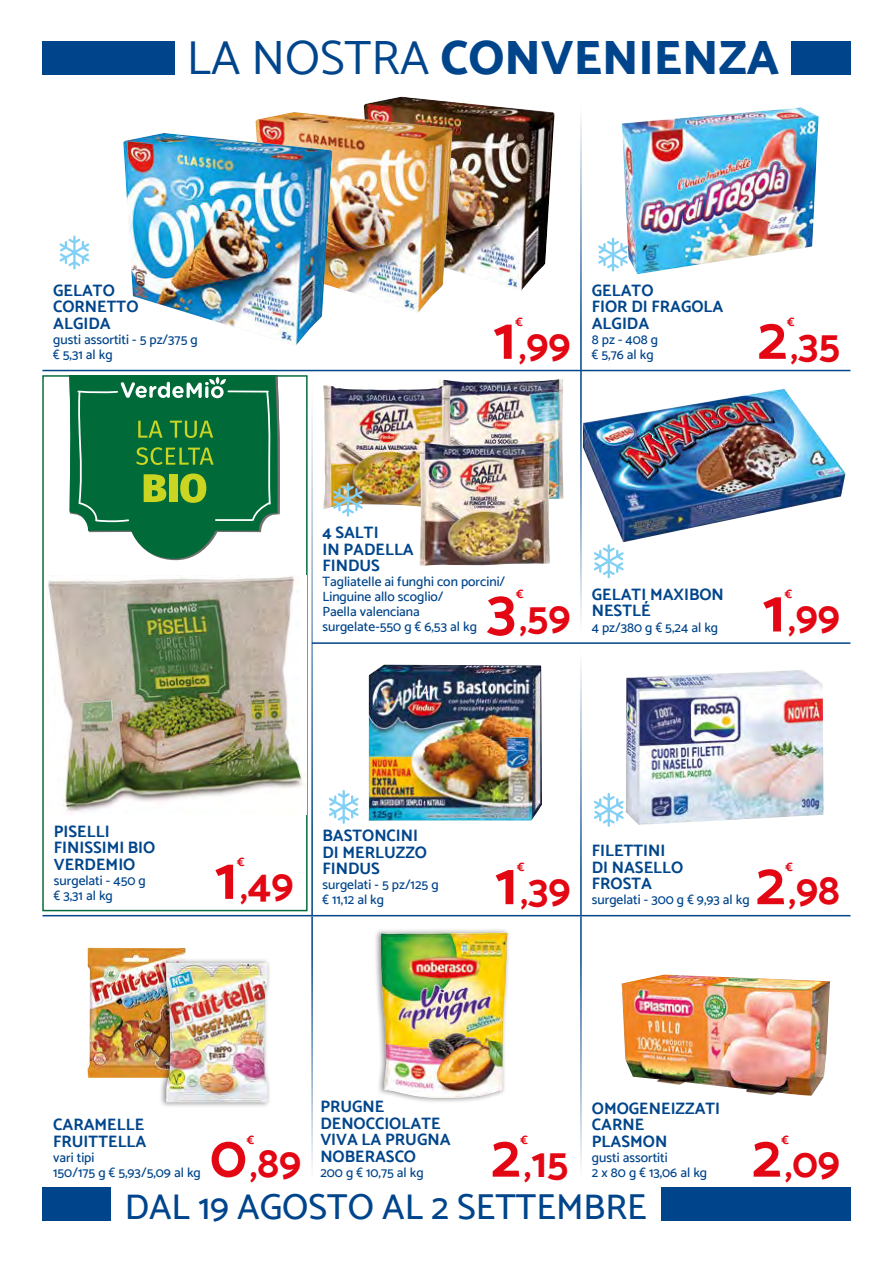
<style>
.page{position:relative;width:893px;height:1263px;background:#fff}
.page>*{position:absolute;margin:0;border:0;box-sizing:border-box;transform-origin:0 0}
.t1{font:700 60.3px "Catamaran";color:#e30613}
.t2{font:800 48px "Catamaran";color:#00458b}
.t3{font:700 42px "Catamaran";color:#e30613}
.t4{font:500 36px "Catamaran";color:#00458b}
.t5{font:700 16.5px/16.5px "Catamaran";color:#00458b}
.t6{font:500 13.5px/15px "Catamaran";color:#00458b}
.t7{font:700 12px "Catamaran";color:#e30613}
.s1{font-weight:400}
.s2{font-size:36px}
</style>
<div class="page">
<hr style="left:312px;top:642px;width:538px;height:2px;background:#00458b">
<hr style="left:43px;top:915px;width:807px;height:1px;background:#00458b">
<hr style="left:42px;top:370px;width:808px;height:1px;background:#00458b">
<hr style="left:580px;top:642px;width:2px;height:273px;background:#00458b">
<hr style="left:311px;top:916px;width:2px;height:271px;background:#00458b">
<hr style="left:311px;top:369px;width:2px;height:546px;background:#00458b">
<hr style="left:580px;top:370px;width:2px;height:272px;background:#00458b">
<hr style="left:580px;top:97px;width:2px;height:273px;background:#00458b">
<hr style="left:580px;top:916px;width:2px;height:271px;background:#00458b">
<div style="left:42px;top:41px;width:808px;height:34px;background:#00458b"></div>
<div style="left:175px;top:41px;width:616px;height:34px;background:#fff"></div>
<div style="left:42px;top:1188px;width:808px;height:33px;background:#00458b"></div>
<div style="left:112px;top:1188px;width:549px;height:33px;background:#fff"></div>
<img style="left:622px;top:107px;width:197px;height:167px">
<svg style="left:598px;top:238px;width:30px;height:34px"></svg>
<img style="left:583px;top:388px;width:262px;height:154px">
<svg style="left:594px;top:544px;width:30px;height:34px"></svg>
<img style="left:438px;top:379px;width:126px;height:120px">
<img style="left:323px;top:385px;width:128px;height:124px">
<img style="left:419px;top:442px;width:131px;height:124px">
<svg style="left:333px;top:483px;width:30px;height:34px"></svg>
<img style="left:626px;top:670px;width:197px;height:155px">
<svg style="left:594px;top:793px;width:30px;height:34px"></svg>
<img style="left:369px;top:665px;width:173px;height:156px">
<svg style="left:329px;top:790px;width:30px;height:34px"></svg>
<img style="left:622px;top:974px;width:208px;height:121px">
<div style="left:374px;top:928px;width:137px;height:175px;background:#000;opacity:.45"></div>
<img style="left:381px;top:932px;width:127px;height:167px">
<img style="left:88px;top:948px;width:97px;height:130px">
<div style="left:159px;top:958px;width:112px;height:149px;background:#000;opacity:.45"></div>
<img style="left:166px;top:963px;width:102px;height:139px">
<img style="left:364px;top:97px;width:190px;height:194px">
<img style="left:256px;top:112px;width:197px;height:201px">
<img style="left:123px;top:133px;width:209px;height:213px">
<svg style="left:59px;top:235px;width:30px;height:34px"></svg>
<svg style="left:69px;top:377px;width:211px;height:183px;background:#378859"></svg>
<div style="left:42px;top:375px;width:266px;height:536px;border:1px solid #006a39"></div>
<img style="left:48px;top:575px;width:256px;height:240px">
<h2 class="t2" style="left:187px;top:30px;width:594px"><span class="s1">LA NOSTRA</span> CONVENIENZA</h2>
<p class="t5" style="left:53px;top:282px;width:87px">GELATO<br>CORNETTO<br>ALGIDA</p>
<p class="t6" style="left:53px;top:332px;width:146px">gusti assortiti - 5 pz/375 g € 5,31 al kg</p>
<p class="t7" style="left:516px;top:315px;width:9px">€</p>
<h3 class="t3" style="left:519px;top:320px;width:53px"><span class="s2">,</span>99</h3>
<h1 class="t1" style="left:493px;top:303px;width:24px">1</h1>
<p class="t5" style="left:592px;top:282px;width:133px">GELATO<br>FIOR DI FRAGOLA<br>ALGIDA</p>
<p class="t6" style="left:592px;top:332px;width:68px">8 pz - 408 g € 5,76 al kg</p>
<p class="t7" style="left:787px;top:315px;width:9px">€</p>
<h3 class="t3" style="left:790px;top:320px;width:51px"><span class="s2">,</span>35</h3>
<h1 class="t1" style="left:758px;top:303px;width:31px">2</h1>
<p class="t5" style="left:322px;top:524px;width:93px">4 SALTI<br>IN PADELLA<br>FINDUS</p>
<p class="t6" style="left:322px;top:574px;width:184px">Tagliatelle ai funghi con porcini/<br>Linguine allo scoglio/<br>Paella valenciana<br>surgelate-550 g € 6,53 al kg</p>
<p class="t7" style="left:516px;top:587px;width:9px">€</p>
<h3 class="t3" style="left:519px;top:592px;width:53px"><span class="s2">,</span>59</h3>
<h1 class="t1" style="left:487px;top:575px;width:31px">3</h1>
<p class="t5" style="left:592px;top:586px;width:134px">GELATI MAXIBON<br>NESTLÉ</p>
<p class="t6" style="left:592px;top:619px;width:128px">4 pz/380 g € 5,24 al kg</p>
<p class="t7" style="left:785px;top:587px;width:9px">€</p>
<h3 class="t3" style="left:788px;top:592px;width:53px"><span class="s2">,</span>99</h3>
<h1 class="t1" style="left:763px;top:575px;width:24px">1</h1>
<p class="t5" style="left:54px;top:823px;width:103px">PISELLI<br>FINISSIMI BIO<br>VERDEMIO</p>
<p class="t6" style="left:54px;top:873px;width:94px">surgelati - 450 g € 3,31 al kg</p>
<p class="t7" style="left:237px;top:855px;width:9px">€</p>
<h3 class="t3" style="left:240px;top:860px;width:55px"><span class="s2">,</span>49</h3>
<h1 class="t1" style="left:215px;top:843px;width:24px">1</h1>
<p class="t5" style="left:322px;top:827px;width:106px">BASTONCINI<br>DI MERLUZZO<br>FINDUS</p>
<p class="t6" style="left:322px;top:877px;width:118px">surgelati - 5 pz/125 g € 11,12 al kg</p>
<p class="t7" style="left:517px;top:860px;width:9px">€</p>
<h3 class="t3" style="left:520px;top:865px;width:51px"><span class="s2">,</span>39</h3>
<h1 class="t1" style="left:495px;top:848px;width:24px">1</h1>
<p class="t5" style="left:592px;top:842px;width:93px">FILETTINI<br>DI NASELLO<br>FROSTA</p>
<p class="t6" style="left:592px;top:892px;width:159px">surgelati - 300 g € 9,93 al kg</p>
<p class="t7" style="left:785px;top:860px;width:9px">€</p>
<h3 class="t3" style="left:789px;top:865px;width:53px"><span class="s2">,</span>98</h3>
<h1 class="t1" style="left:756px;top:848px;width:31px">2</h1>
<p class="t5" style="left:53px;top:1116px;width:95px">CARAMELLE<br>FRUITTELLA</p>
<p class="t6" style="left:53px;top:1149px;width:149px">vari tipi<br>150/175 g € 5,93/5,09 al kg</p>
<p class="t7" style="left:247px;top:1132px;width:9px">€</p>
<h3 class="t3" style="left:250px;top:1137px;width:53px"><span class="s2">,</span>89</h3>
<h1 class="t1" style="left:210px;top:1120px;width:38px">0</h1>
<p class="t5" style="left:320px;top:1098px;width:132px">PRUGNE<br>DENOCCIOLATE<br>VIVA LA PRUGNA<br>NOBERASCO</p>
<p class="t6" style="left:320px;top:1164px;width:105px">200 g € 10,75 al kg</p>
<p class="t7" style="left:521px;top:1132px;width:9px">€</p>
<h3 class="t3" style="left:524px;top:1137px;width:46px"><span class="s2">,</span>15</h3>
<h1 class="t1" style="left:491px;top:1120px;width:31px">2</h1>
<p class="t5" style="left:592px;top:1100px;width:130px">OMOGENEIZZATI<br>CARNE<br>PLASMON</p>
<p class="t6" style="left:592px;top:1149px;width:77px">gusti assortiti</p>
<p class="t6" style="left:592px;top:1164px;width:117px">2 x 80 g € 13,06 al kg</p>
<p class="t7" style="left:781px;top:1132px;width:9px">€</p>
<h3 class="t3" style="left:785px;top:1137px;width:57px"><span class="s2">,</span>09</h3>
<h1 class="t1" style="left:752px;top:1120px;width:31px">2</h1>
<h3 class="t4" style="left:125px;top:1185px;width:523px">DAL 19 AGOSTO AL 2 SETTEMBRE</h3>
</div>
